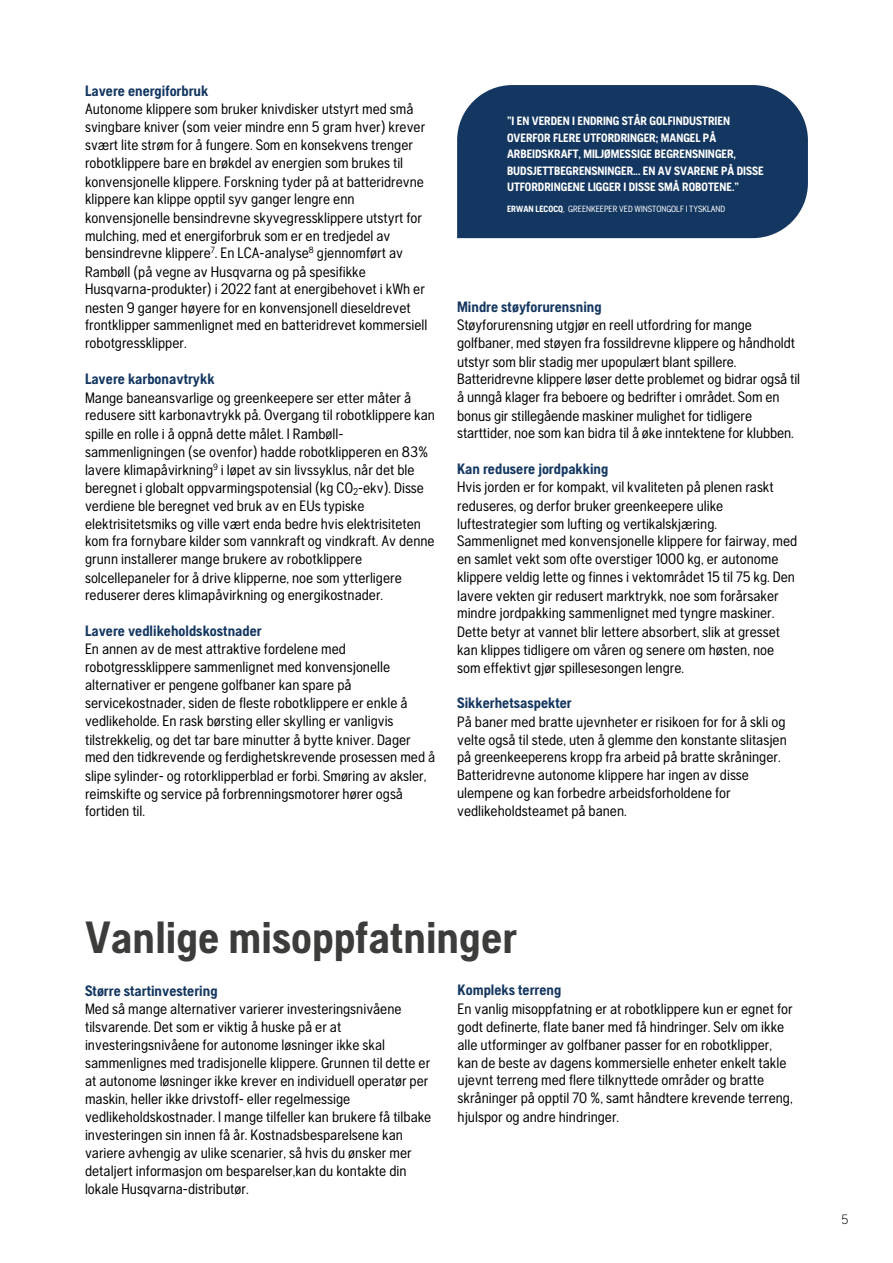
<style>
.page{position:relative;width:893px;height:1263px;background:#fff}
.page>*{position:absolute;margin:0;border:0;box-sizing:border-box;transform-origin:0 0}
.t1{font:700 45px "Husqvarna Gothic";color:#3c3c3b}
.t2{font:15px/18px "Husqvarna Gothic";color:#000}
.t3{font:700 15px "Husqvarna Gothic";color:#143761}
.t4{font:300 13.5px "Husqvarna Gothic";color:#000}
.t5{font:700 12px/16.5px "Husqvarna Gothic";color:#fff}
.t6{font:9px "Husqvarna Gothic";color:#fff}
.s1{font-weight:700}
</style>
<div class="page">
<div style="left:457px;top:85px;width:351px;height:153px;background:#143761"></div>
<p class="t3" style="left:85px;top:82px;width:125px">Lavere energiforbruk</p>
<p class="t2" style="left:85px;top:100px;width:344px">Autonome klippere som bruker knivdisker utstyrt med små svingbare kniver (som veier mindre enn 5 gram hver) krever svært lite strøm for å fungere. Som en konsekvens trenger robotklippere bare en brøkdel av energien som brukes til konvensjonelle klippere. Forskning tyder på at batteridrevne klippere kan klippe opptil syv ganger lengre enn konvensjonelle bensindrevne skyvegressklippere utstyrt for mulching, med et energiforbruk som er en tredjedel av bensindrevne klippere<sup>7</sup>. En LCA-analyse<sup>8</sup> gjennomført av Rambøll (på vegne av Husqvarna og på spesifikke Husqvarna-produkter) i 2022 fant at energibehovet i kWh er nesten 9 ganger høyere for en konvensjonell dieseldrevet frontklipper sammenlignet med en batteridrevet kommersiell robotgressklipper.</p>
<p class="t3" style="left:85px;top:370px;width:131px">Lavere karbonavtrykk</p>
<p class="t2" style="left:85px;top:388px;width:351px">Mange baneansvarlige og greenkeepere ser etter måter å redusere sitt karbonavtrykk på. Overgang til robotklippere kan spille en rolle i å oppnå dette målet. I Rambøll&shy;sammenligningen (se ovenfor) hadde robotklipperen en 83% lavere klimapåvirkning<sup>9</sup> i løpet av sin livssyklus, når det ble beregnet i globalt oppvarmingspotensial (kg CO<sub>2</sub>-ekv). Disse verdiene ble beregnet ved bruk av en EUs typiske elektrisitetsmiks og ville vært enda bedre hvis elektrisiteten kom fra fornybare kilder som vannkraft og vindkraft. Av denne grunn installerer mange brukere av robotklippere solcellepaneler for å drive klipperne, noe som ytterligere reduserer deres klimapåvirkning og energikostnader.</p>
<p class="t3" style="left:85px;top:622px;width:178px">Lavere vedlikeholdskostnader</p>
<p class="t2" style="left:85px;top:640px;width:352px">En annen av de mest attraktive fordelene med robotgressklippere sammenlignet med konvensjonelle alternativer er pengene golfbaner kan spare på servicekostnader, siden de fleste robotklippere er enkle å vedlikeholde. En rask børsting eller skylling er vanligvis tilstrekkelig, og det tar bare minutter å bytte kniver. Dager med den tidkrevende og ferdighetskrevende prosessen med å slipe sylinder- og rotorklipperblad er forbi. Smøring av aksler, reimskifte og service på forbrenningsmotorer hører også fortiden til.</p>
<p class="t5" style="left:507px;top:113px;width:258px">”I EN VERDEN I ENDRING STÅR GOLFINDUSTRIEN OVERFOR FLERE UTFORDRINGER; MANGEL PÅ ARBEIDSKRAFT, MILJØMESSIGE BEGRENSNINGER, BUDSJETTBEGRENSNINGER... EN AV SVARENE PÅ DISSE UTFORDRINGENE LIGGER I DISSE SMÅ ROBOTENE.”</p>
<p class="t6" style="left:507px;top:204px;width:220px"><span class="s1">ERWAN LECOCQ</span>, GREENKEEPER VED WINSTONGOLF I TYSKLAND</p>
<p class="t3" style="left:457px;top:298px;width:146px">Mindre støyforurensning</p>
<p class="t2" style="left:457px;top:316px;width:345px">Støyforurensning utgjør en reell utfordring for mange golfbaner, med støyen fra fossildrevne klippere og håndholdt utstyr som blir stadig mer upopulært blant spillere.<br>Batteridrevne klippere løser dette problemet og bidrar også til å unngå klager fra beboere og bedrifter i området. Som en bonus gir stillegående maskiner mulighet for tidligere starttider, noe som kan bidra til å øke inntektene for klubben.</p>
<p class="t3" style="left:457px;top:461px;width:153px">Kan redusere jordpakking</p>
<p class="t2" style="left:457px;top:478px;width:342px">Hvis jorden er for kompakt, vil kvaliteten på plenen raskt reduseres, og derfor bruker greenkeepere ulike luftestrategier som lufting og vertikalskjæring.<br>Sammenlignet med konvensjonelle klippere for fairway, med en samlet vekt som ofte overstiger 1000 kg, er autonome klippere veldig lette og finnes i vektområdet 15 til 75 kg. Den lavere vekten gir redusert marktrykk, noe som forårsaker mindre jordpakking sammenlignet med tyngre maskiner.<br>Dette betyr at vannet blir lettere absorbert, slik at gresset kan klippes tidligere om våren og senere om høsten, noe som effektivt gjør spillesesongen lengre.</p>
<p class="t3" style="left:457px;top:694px;width:116px">Sikkerhetsaspekter</p>
<p class="t2" style="left:457px;top:712px;width:331px">På baner med bratte ujevnheter er risikoen for for å skli og velte også til stede, uten å glemme den konstante slitasjen på greenkeeperens kropp fra arbeid på bratte skråninger.<br>Batteridrevne autonome klippere har ingen av disse ulempene og kan forbedre arbeidsforholdene for vedlikeholdsteamet på banen.</p>
<h1 class="t1" style="left:85px;top:911px;width:433px">Vanlige misoppfatninger</h1>
<p class="t3" style="left:85px;top:982px;width:134px">Større startinvestering</p>
<p class="t2" style="left:85px;top:1000px;width:348px">Med så mange alternativer varierer investeringsnivåene tilsvarende. Det som er viktig å huske på er at investeringsnivåene for autonome løsninger ikke skal sammenlignes med tradisjonelle klippere. Grunnen til dette er at autonome løsninger ikke krever en individuell operatør per maskin, heller ikke drivstoff- eller regelmessige vedlikeholdskostnader. I mange tilfeller kan brukere få tilbake investeringen sin innen få år. Kostnadsbesparelsene kan variere avhengig av ulike scenarier, så hvis du ønsker mer detaljert informasjon om besparelser,kan du kontakte din lokale Husqvarna-distributør.</p>
<p class="t3" style="left:458px;top:981px;width:105px">Kompleks terreng</p>
<p class="t2" style="left:458px;top:999px;width:337px">En vanlig misoppfatning er at robotklippere kun er egnet for godt definerte, flate baner med få hindringer. Selv om ikke alle utforminger av golfbaner passer for en robotklipper, kan de beste av dagens kommersielle enheter enkelt takle ujevnt terreng med flere tilknyttede områder og bratte skråninger på opptil 70 %, samt håndtere krevende terreng, hjulspor og andre hindringer.</p>
<p class="t4" style="left:841px;top:1211px;width:8px">5</p>
</div>
